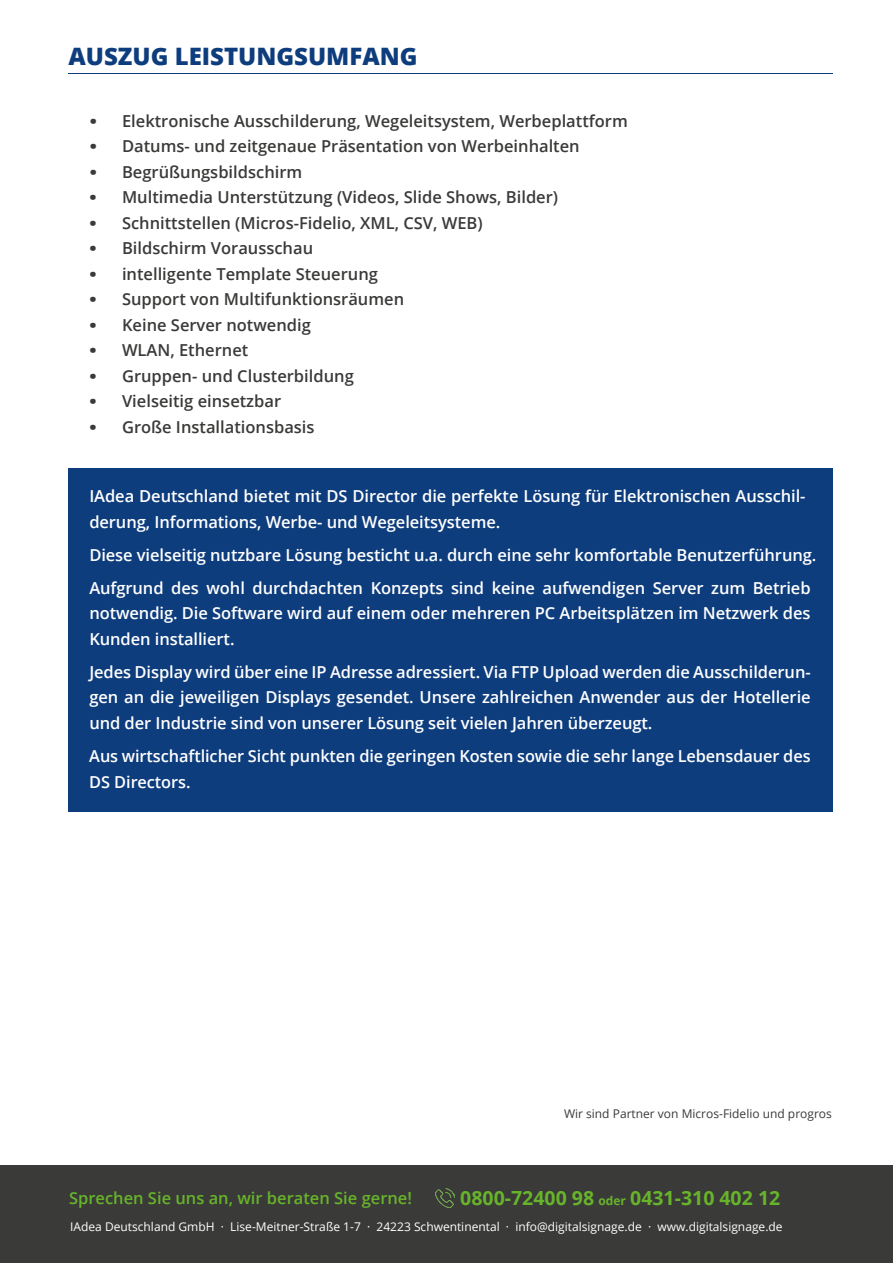
<style>
.page{position:relative;width:893px;height:1263px;background:#fff}
.page>*{position:absolute;margin:0;border:0;box-sizing:border-box;transform-origin:0 0}
.t1{font:800 24px "Open Sans";color:#0e3d7e}
.t2{font:700 19.5px "Open Sans";color:#67b42a}
.t3{font:600 16.5px/25.5px "Open Sans";letter-spacing:-.005em;color:#fff}
.t4{font:600 16.5px/25.5px "Open Sans";color:#3a3a39}
.t5{font:600 16.5px "Open Sans";color:#67b42a}
.t6{font:12px "Open Sans";color:#fff}
.t7{font:12px "Open Sans";color:#3a3a39}
.s1{font-weight:800;font-size:27px}
.s2{font-size:12px}
</style>
<div class="page">
<div style="left:68px;top:468px;width:764px;height:343px;background:#0e3d7e"></div>
<div style="left:0;top:1165px;width:893px;height:98px;background:#3a3a39"></div>
<img style="left:435px;top:1189px;width:19px;height:18px">
<hr style="left:68px;top:73px;width:764px;height:1px;background:#0e3d7e">
<h1 class="t1" style="left:68px;top:38px;width:351px">AUSZUG LEISTUNGSUMFANG</h1>
<p class="t4" style="left:89px;top:108px;width:540px"><span class="s1">·</span> Elektronische Ausschilderung, Wegeleitsystem, Werbeplattform <span class="s1">·</span> Datums- und zeitgenaue Präsentation von Werbeinhalten<br><span class="s1">·</span> Begrüßungsbildschirm<br><span class="s1">·</span> Multimedia Unterstützung (Videos, Slide Shows, Bilder)<br><span class="s1">·</span> Schnittstellen (Micros-Fidelio, XML, CSV, WEB)<br><span class="s1">·</span> Bildschirm Vorausschau<br><span class="s1">·</span> intelligente Template Steuerung<br><span class="s1">·</span> Support von Multifunktionsräumen<br><span class="s1">·</span> Keine Server notwendig<br><span class="s1">·</span> WLAN, Ethernet<br><span class="s1">·</span> Gruppen- und Clusterbildung<br><span class="s1">·</span> Vielseitig einsetzbar<br><span class="s1">·</span> Große Installationsbasis</p>
<p class="t3" style="left:89px;top:483px;width:718px">IAdea Deutschland bietet mit DS Director die perfekte Lösung für Elektronischen Ausschil&shy;derung, Informations, Werbe- und Wegeleitsysteme.</p>
<p class="t3" style="left:89px;top:538px;width:729px;line-height:33px">Diese vielseitig nutzbare Lösung besticht u.a. durch eine sehr komfortable Benutzerführung.<br>Aufgrund des wohl durchdachten Konzepts sind keine aufwendigen Server zum Betrieb</p>
<p class="t3" style="left:89px;top:600px;width:723px">notwendig. Die Software wird auf einem oder mehreren PC Arbeitsplätzen im Netzwerk des<br>Kunden installiert.</p>
<p class="t3" style="left:89px;top:659px;width:723px;text-align:justify">Jedes Display wird über eine IP Adresse adressiert. Via FTP Upload werden die Ausschilderun&shy;gen an die jeweiligen Displays gesendet. Unsere zahlreichen Anwender aus der Hotellerie und der Industrie sind von unserer Lösung seit vielen Jahren überzeugt.</p>
<p class="t3" style="left:89px;top:743px;width:723px">Aus wirtschaftlicher Sicht punkten die geringen Kosten sowie die sehr lange Lebensdauer des<br>DS Directors.</p>
<p class="t7" style="left:564px;top:1105px;width:269px">Wir sind Partner von Micros-Fidelio und progros</p>
<p class="t5" style="left:69px;top:1187px;width:344px">Sprechen Sie uns an, wir beraten Sie gerne!</p>
<p class="t2" style="left:460px;top:1184px;width:321px">0800-72400 98 <span class="s2">oder</span> 0431-310 402 12</p>
<p class="t6" style="left:70px;top:1218px;width:714px">IAdea Deutschland GmbH · Lise-Meitner-Straße 1-7 · 24223 Schwentinental · info@digitalsignage.de · www.digitalsignage.de</p>
</div>
